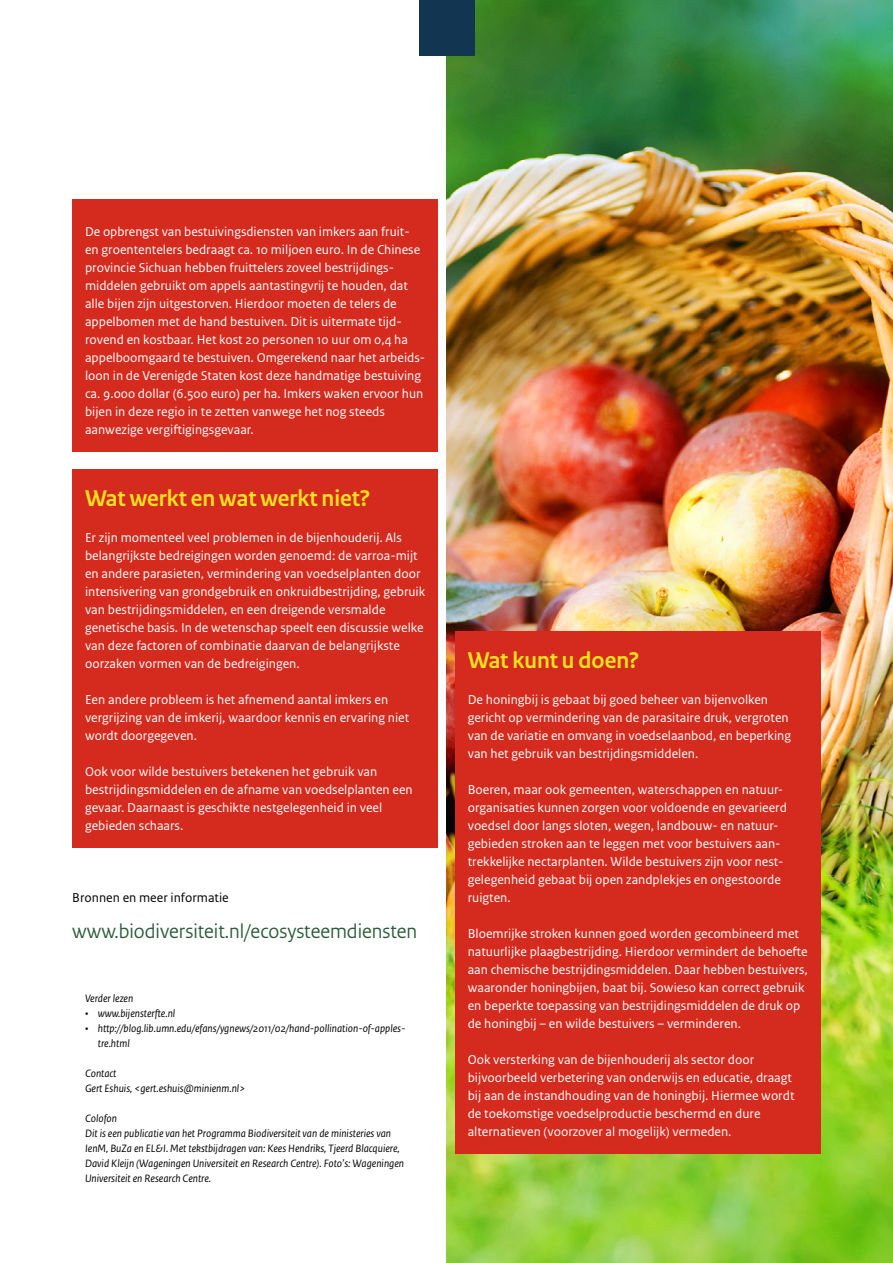
<style>
.page{position:relative;width:893px;height:1263px;background:#fff}
.page>*{position:absolute;margin:0;border:0;box-sizing:border-box;transform-origin:0 0}
.t1{font:700 24px "Rijksoverheid Sans Heading";color:#f9e11e}
.t2{font:21px "Rijksoverheid Sans Heading";color:#275937}
.t3{font:13.5px/18px "Rijksoverheid Sans Text";color:#fff}
.t4{font:13.5px "Rijksoverheid Sans Text";color:#000}
.t5{font:italic 11.25px/15px "Rijksoverheid Sans Text";color:#000}
</style>
<div class="page">
<img style="left:446px;top:0;width:447px;height:1263px">
<div style="left:455px;top:632px;width:366px;height:522px;background:#d52b1e"></div>
<div style="left:72px;top:200px;width:366px;height:252px;background:#d52b1e"></div>
<div style="left:72px;top:470px;width:366px;height:378px;background:#d52b1e"></div>
<div style="left:419px;top:0;width:55px;height:55px;background:#123552"></div>
<p class="t3" style="left:85px;top:223px;width:340px">De opbrengst van bestuivingsdiensten van imkers aan fruit&shy;en groententelers bedraagt ca. 10 miljoen euro. In de Chinese provincie Sichuan hebben fruittelers zoveel bestrijdings&shy;middelen gebruikt om appels aantastingvrij te houden, dat alle bijen zijn uitgestorven. Hierdoor moeten de telers de appelbomen met de hand bestuiven. Dit is uitermate tijd&shy;rovend en kostbaar. Het kost 20 personen 10 uur om 0,4 ha appelboomgaard te bestuiven. Omgerekend naar het arbeids&shy;loon in de Verenigde Staten kost deze handmatige bestuiving ca. 9.000 dollar (6.500 euro) per ha. Imkers waken ervoor hun bijen in deze regio in te zetten vanwege het nog steeds aanwezige vergiftigingsgevaar.</p>
<h1 class="t1" style="left:85px;top:485px;width:287px">Wat werkt en wat werkt niet?</h1>
<p class="t3" style="left:85px;top:529px;width:342px">Er zijn momenteel veel problemen in de bijenhouderij. Als belangrijkste bedreigingen worden genoemd: de varroa-mijt en andere parasieten, vermindering van voedselplanten door intensivering van grondgebruik en onkruidbestrijding, gebruik van bestrijdingsmiddelen, en een dreigende versmalde genetische basis. In de wetenschap speelt een discussie welke van deze factoren of combinatie daarvan de belangrijkste oorzaken vormen van de bedreigingen.</p>
<p class="t3" style="left:85px;top:691px;width:326px">Een andere probleem is het afnemend aantal imkers en vergrijzing van de imkerij, waardoor kennis en ervaring niet wordt doorgegeven.</p>
<p class="t3" style="left:85px;top:763px;width:329px">Ook voor wilde bestuivers betekenen het gebruik van bestrijdingsmiddelen en de afname van voedselplanten een gevaar. Daarnaast is geschikte nestgelegenheid in veel gebieden schaars.</p>
<p class="t4" style="left:72px;top:890px;width:158px">Bronnen en meer informatie</p>
<h2 class="t2" style="left:72px;top:919px;width:346px">www.biodiversiteit.nl/ecosysteemdiensten</h2>
<p class="t5" style="left:85px;top:991px;width:50px">Verder lezen</p>
<p class="t5" style="left:85px;top:1006px;width:92px">• www.bijensterfte.nl</p>
<p class="t5" style="left:98px;top:1021px;width:309px;text-indent:-13px">• http://blog.lib.umn.edu/efans/ygnews/2011/02/hand-pollination-of-apples&shy;tre.html</p>
<p class="t5" style="left:85px;top:1066px;width:162px">Contact<br>Gert Eshuis, &lt;gert.eshuis@minienm.nl&gt;</p>
<p class="t5" style="left:85px;top:1111px;width:321px">Colofon<br>Dit is een publicatie van het Programma Biodiversiteit van de ministeries van IenM, BuZa en EL&amp;I. Met tekstbijdragen van: Kees Hendriks, Tjeerd Blacquiere, David Kleijn (Wageningen Universiteit en Research Centre). Foto’s: Wageningen Universiteit en Research Centre.</p>
<h1 class="t1" style="left:468px;top:647px;width:173px">Wat kunt u doen?</h1>
<p class="t3" style="left:468px;top:691px;width:325px">De honingbij is gebaat bij goed beheer van bijenvolken gericht op vermindering van de parasitaire druk, vergroten van de variatie en omvang in voedselaanbod, en beperking van het gebruik van bestrijdingsmiddelen.</p>
<p class="t3" style="left:468px;top:781px;width:321px">Boeren, maar ook gemeenten, waterschappen en natuur&shy;organisaties kunnen zorgen voor voldoende en gevarieerd voedsel door langs sloten, wegen, landbouw- en natuur&shy;gebieden stroken aan te leggen met voor bestuivers aan&shy;trekkelijke nectarplanten. Wilde bestuivers zijn voor nest&shy;gelegenheid gebaat bij open zandplekjes en ongestoorde ruigten.</p>
<p class="t3" style="left:468px;top:925px;width:342px">Bloemrijke stroken kunnen goed worden gecombineerd met natuurlijke plaagbestrijding. Hierdoor vermindert de behoefte aan chemische bestrijdingsmiddelen. Daar hebben bestuivers, waaronder honingbijen, baat bij. Sowieso kan correct gebruik en beperkte toepassing van bestrijdingsmiddelen de druk op de honingbij – en wilde bestuivers – verminderen.</p>
<p class="t3" style="left:468px;top:1051px;width:328px">Ook versterking van de bijenhouderij als sector door bijvoorbeeld verbetering van onderwijs en educatie, draagt bij aan de instandhouding van de honingbij. Hiermee wordt de toekomstige voedselproductie beschermd en dure alternatieven (voorzover al mogelijk) vermeden.</p>
</div>
